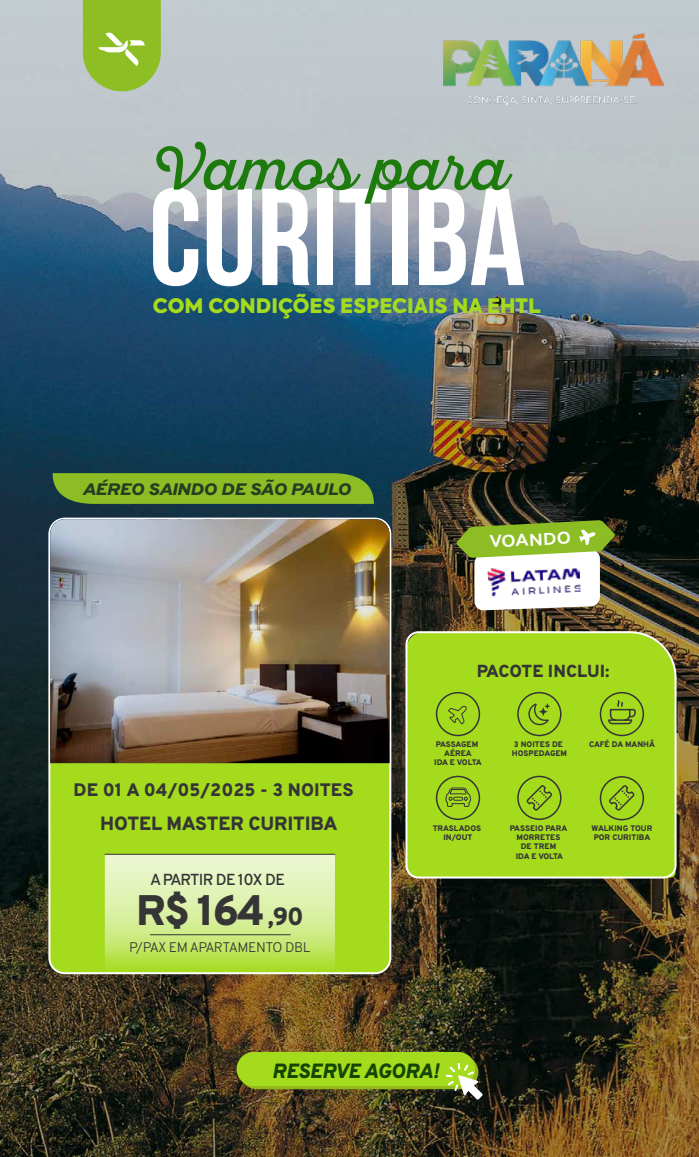
<style>
.page{position:relative;width:699px;height:1157px;background:#fff}
.page>*{position:absolute;margin:0;border:0;box-sizing:border-box;transform-origin:0 0}
.t1{font:137.7px "Bebas Neue";color:#fff}
.t2{font:59.8px "Sant Elia Script";color:#1d7a0c}
.t3{font:800 42.7px "Overpass";color:#353535}
.t4{font:italic 800 20.6px "Overpass";letter-spacing:-.005em;color:#154502}
.t5{font:900 19.9px "Axiforma";color:#a4db1d}
.t6{font:800 19.2px "Overpass";letter-spacing:-.01em;color:#353535}
.t7{font:800 18.1px "Overpass";color:#353535}
.t8{font:800 17.5px "Overpass";color:#353535}
.t9{font:700 17px "Overpass";color:#fff;scale:1.18 1}
.t10{font:italic 800 16.6px "Overpass";letter-spacing:-.02em;color:#223f22;scale:1.18 1}
.t11{font:600 16px "Overpass";letter-spacing:-.05em;color:#343434}
.t12{font:300 13.9px "Overpass";letter-spacing:-.045em;color:#353535}
.t13{font:800 8.1px/9.3px "Overpass";color:#353535;text-align:center}
.s1{font-size:24.9px}
</style>
<div class="page">
<img style="left:0;top:0;width:699px;height:1157px">
<div style="left:49px;top:518px;width:341px;height:455px;background:#a4db1d;border-radius:15px"></div>
<div style="left:48px;top:517px;width:343px;height:457px;border:2px solid #fff;border-radius:15px"></div>
<svg style="left:105px;top:855px;width:230px;height:118px;background:#d3ed95"></svg>
<img style="left:50px;top:519px;width:339px;height:244px">
<hr style="left:104px;top:854px;width:231px;height:1px;background:#353535">
<hr style="left:150px;top:934px;width:140px;height:1px;background:#353535">
<div style="left:64px;top:0;width:115px;height:110px;background:#c1c8ce"></div>
<svg style="left:83px;top:0;width:78px;height:91px;background:#97c23f"></svg>
<div style="left:240px;top:1055px;width:238px;height:34px;background:#91b71a;border-radius:17px"></div>
<div style="left:237px;top:1052px;width:238px;height:34px;background:#a4db1d;border-radius:17px"></div>
<svg style="left:446px;top:1063px;width:37px;height:36px"></svg>
<img style="left:443px;top:33px;width:220px;height:72px">
<svg style="left:53px;top:473px;width:321px;height:31px;background:#85b526"></svg>
<img style="left:456px;top:520px;width:159px;height:90px">
<img style="left:487px;top:564px;width:94px;height:32px">
<svg style="left:404px;top:630px;width:273px;height:249px;background:#a4d724"></svg>
<div style="left:436px;top:692px;width:44px;height:44px;border:2px solid #353535;border-radius:50%"></div>
<div style="left:517px;top:692px;width:44px;height:44px;border:2px solid #353535;border-radius:50%"></div>
<div style="left:600px;top:692px;width:44px;height:44px;border:2px solid #353535;border-radius:50%"></div>
<div style="left:436px;top:776px;width:44px;height:44px;border:2px solid #353535;border-radius:50%"></div>
<div style="left:517px;top:776px;width:44px;height:44px;border:2px solid #353535;border-radius:50%"></div>
<svg style="left:607px;top:699px;width:29px;height:26px"></svg>
<div style="left:600px;top:776px;width:44px;height:44px;border:2px solid #353535;border-radius:50%"></div>
<svg style="left:445px;top:787px;width:26px;height:21px"></svg>
<svg style="left:526px;top:785px;width:26px;height:26px"></svg>
<svg style="left:609px;top:785px;width:25px;height:26px"></svg>
<svg style="left:528px;top:703px;width:22px;height:22px"></svg>
<svg style="left:447px;top:705px;width:21px;height:22px"></svg>
<h2 class="t2" style="left:151px;top:134px;width:357px">Vamos para</h2>
<h1 class="t1" style="left:149px;top:162px;width:378px">CURITIBA</h1>
<h3 class="t5" style="left:153px;top:292px;width:389px">COM CONDIÇÕES ESPECIAIS NA EHTL</h3>
<h3 class="t10" style="left:82px;top:477px;width:229px">AÉREO SAINDO DE SÃO PAULO</h3>
<h3 class="t7" style="left:74px;top:777px;width:281px">DE 01 A 04/05/2025 - 3 NOITES</h3>
<h3 class="t6" style="left:100px;top:809px;width:239px">HOTEL MASTER CURITIBA</h3>
<h3 class="t11" style="left:150px;top:868px;width:136px">A PARTIR DE 10X DE</h3>
<h3 class="t3" style="left:136px;top:879px;width:169px">R$ 164 <span class="s1">,90</span></h3>
<h3 class="t12" style="left:129px;top:937px;width:183px">P/PAX EM APARTAMENTO DBL</h3>
<h3 class="t9" style="left:488px;top:530px;width:71px;rotate:-3deg">VOANDO</h3>
<h3 class="t8" style="left:477px;top:658px;width:134px">PACOTE INCLUI:</h3>
<p class="t13" style="left:434px;top:739px;width:49px">PASSAGEM<br>AÉREA<br>IDA E VOLTA</p>
<p class="t13" style="left:512px;top:739px;width:57px;text-align:left">3 NOITES DE<br>HOSPEDAGEM</p>
<p class="t13" style="left:589px;top:739px;width:68px">CAFÉ DA MANHÃ</p>
<p class="t13" style="left:433px;top:823px;width:50px">TRASLADOS<br>IN/OUT</p>
<p class="t13" style="left:510px;top:823px;width:59px">PASSEIO PARA<br>MORRETES<br>DE TREM<br>IDA E VOLTA</p>
<p class="t13" style="left:591px;top:823px;width:62px;text-align:left">WALKING TOUR<br>POR CURITIBA</p>
<h3 class="t4" style="left:272px;top:1056px;width:168px">RESERVE AGORA!</h3>
</div>
